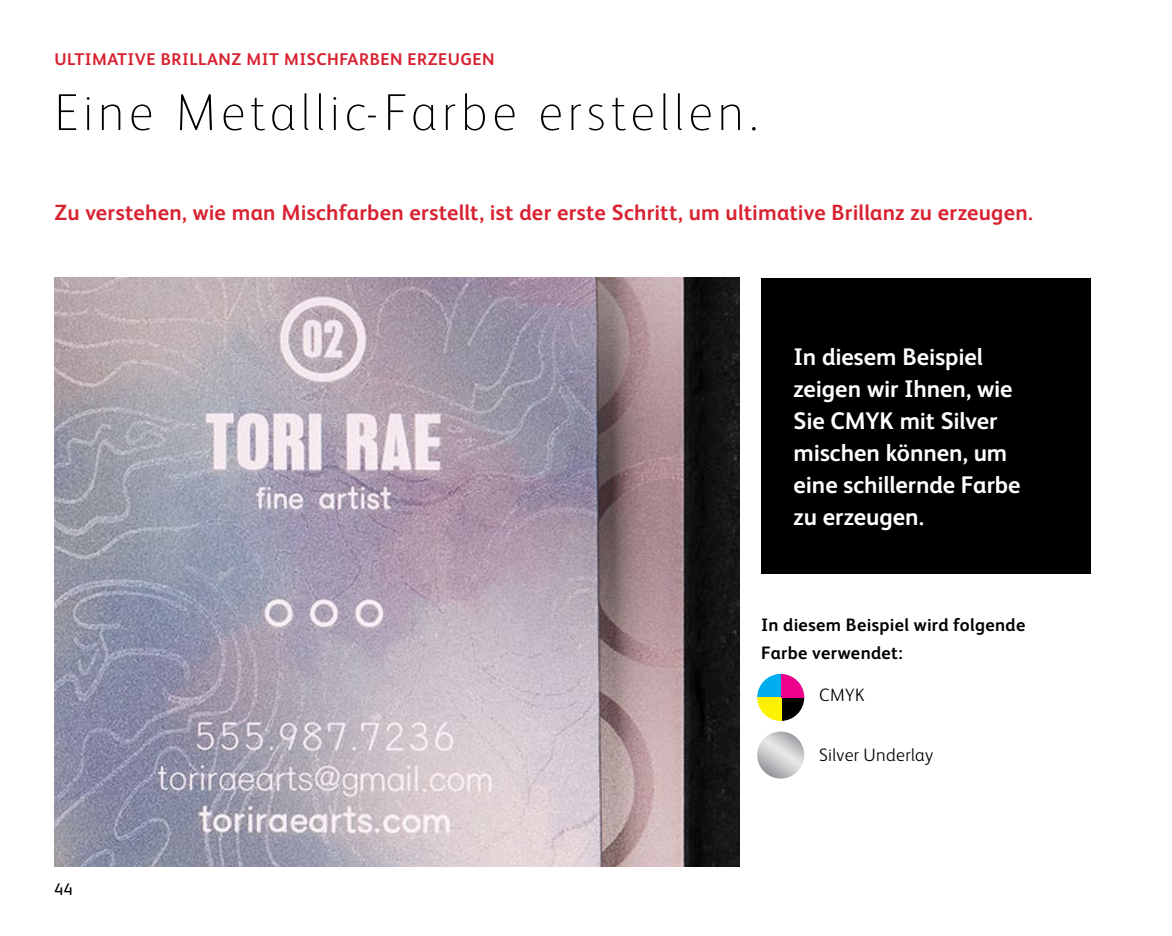
<style>
.page{position:relative;width:1172px;height:936px;background:#fff}
.page>*{position:absolute;margin:0;border:0;box-sizing:border-box;transform-origin:0 0}
.t1{font:100 52px "Xerox Sans";letter-spacing:.09em;color:#000}
.t2{font:700 24px/32px "Xerox Sans";letter-spacing:-.005em;color:#fff}
.t3{font:700 22px "Xerox Sans";letter-spacing:.01em;color:#d82231}
.t4{font:700 18px/28px "Xerox Sans";letter-spacing:.02em;color:#000}
.t5{font:300 18px "Xerox Sans";letter-spacing:.02em;color:#000}
.t6{font:700 17px "Xerox Sans";letter-spacing:.03em;color:#d82231}
.t7{font:17px "Xerox Sans";color:#000}
</style>
<div class="page">
<div style="left:761px;top:278px;width:330px;height:296px;background:#000"></div>
<img style="left:54px;top:277px;width:686px;height:590px">
<svg style="left:781px;top:697px;width:23px;height:24px"></svg>
<svg style="left:757px;top:674px;width:24px;height:23px"></svg>
<svg style="left:757px;top:697px;width:24px;height:24px"></svg>
<svg style="left:781px;top:674px;width:23px;height:23px"></svg>
<svg style="left:757px;top:732px;width:47px;height:47px"></svg>
<p class="t6" style="left:54px;top:48px;width:442px">ULTIMATIVE BRILLANZ MIT MISCHFARBEN ERZEUGEN</p>
<h1 class="t1" style="left:54px;top:78px;width:706px">Eine Metallic-Farbe erstellen.</h1>
<p class="t3" style="left:54px;top:198px;width:980px">Zu verstehen, wie man Mischfarben erstellt, ist der erste Schritt, um ultimative Brillanz zu erzeugen.</p>
<p class="t2" style="left:794px;top:340px;width:228px">In diesem Beispiel zeigen wir Ihnen, wie<br>Sie CMYK mit Silver mischen können, um eine schillernde Farbe zu erzeugen.</p>
<p class="t4" style="left:761px;top:610px;width:266px">In diesem Beispiel wird folgende<br>Farbe verwendet:</p>
<p class="t5" style="left:819px;top:683px;width:47px">CMYK</p>
<p class="t7" style="left:54px;top:878px;width:20px">44</p>
<p class="t5" style="left:819px;top:743px;width:116px">Silver Underlay</p>
</div>
